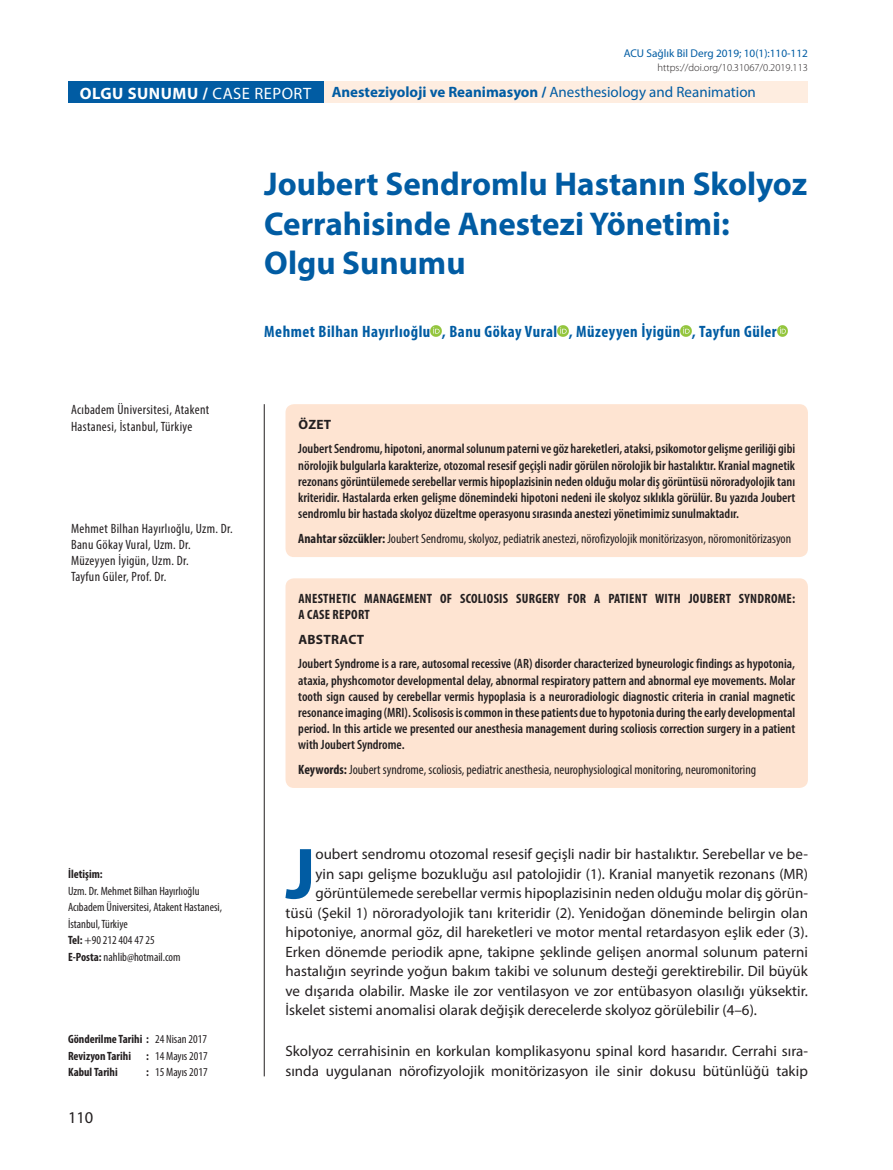
<style>
.page{position:relative;width:893px;height:1170px;background:#fff}
.page>*{position:absolute;margin:0;border:0;box-sizing:border-box;transform-origin:0 0}
.t1{font:700 72.9px "Myriad Pro";color:#015ca3}
.t2{font:700 33px/39.6px "Myriad Pro";color:#015ca3}
.t3{font:700 condensed 16.5px "Myriad Pro";letter-spacing:.03em;color:#015ca3}
.t4{font:16.5px "Myriad Pro";color:#231f20}
.t5{font:15px/19.5px "Myriad Pro";color:#231f20}
.t6{font:700 15px "Myriad Pro";color:#015ca3}
.t7{font:600 condensed 13.5px/16.2px "Myriad Pro";color:#231f20;text-align:justify}
.t8{font:condensed 13.5px "Myriad Pro";color:#231f20}
.t9{font:condensed 13.5px/16.2px "Myriad Pro";letter-spacing:.025em;color:#231f20}
.t10{font:700 condensed 13.5px/16.2px "Myriad Pro";letter-spacing:.02em;color:#231f20}
.t11{font:700 13.5px "Myriad Pro";letter-spacing:.02em;color:#231f20}
.t12{font:condensed 12px/16.5px "Myriad Pro";color:#231f20}
.t13{font:700 condensed 12px/16.5px "Myriad Pro";color:#231f20}
.t14{font:11.25px "Myriad Pro";color:#015ca3}
.t15{font:300 10.5px "Myriad Pro";color:#231f20}
.s1{font-size:16.5px;color:#fff}
.s2{font-weight:400;font-size:16.5px;color:#fff}
.s3{font-weight:400}
.s4{font-weight:700}
</style>
<div class="page">
<div style="left:68px;top:82px;width:740px;height:21px;background:#feede0"></div>
<div style="left:68px;top:82px;width:255px;height:21px;background:#015ca3"></div>
<hr style="left:264px;top:404px;width:1px;height:672px;background:#231f20">
<svg style="left:431px;top:326px;width:10px;height:10px"></svg>
<svg style="left:558px;top:326px;width:10px;height:10px"></svg>
<svg style="left:681px;top:326px;width:10px;height:10px"></svg>
<svg style="left:777px;top:326px;width:11px;height:10px"></svg>
<div style="left:285px;top:404px;width:523px;height:153px;background:#fee4d2;border-radius:9px"></div>
<div style="left:285px;top:578px;width:523px;height:209px;background:#fee4d2;border-radius:9px"></div>
<p class="t14" style="left:624px;top:46px;width:186px">ACU Sağlık Bil Derg 2019; 10(1):110-112</p>
<p class="t15" style="left:658px;top:62px;width:152px">https://doi.org/10.31067/0.2019.113</p>
<p class="t6" style="left:80px;top:82px;width:677px"><span class="s1">OLGU SUNUMU /</span> <span class="s2">CASE REPORT</span> Anesteziyoloji ve Reanimasyon / <span class="s3">Anesthesiology and Reanimation</span></p>
<h2 class="t2" style="left:264px;top:163px;width:544px">Joubert Sendromlu Hastanın Skolyoz<br>Cerrahisinde Anestezi Yönetimi:<br>Olgu Sunumu</h2>
<p class="t9" style="left:71px;top:401px;width:140px">Acıbadem Üniversitesi, Atakent<br>Hastanesi, İstanbul, Türkiye</p>
<p class="t9" style="left:71px;top:520px;width:163px">Mehmet Bilhan Hayırlıoğlu, Uzm. Dr.<br>Banu Gökay Vural, Uzm. Dr.<br>Müzeyyen İyigün, Uzm. Dr.<br>Tayfun Güler, Prof. Dr.</p>
<p class="t13" style="left:68px;top:865px;width:36px">İletişim:</p>
<p class="t12" style="left:68px;top:882px;width:156px">Uzm. Dr. Mehmet Bilhan Hayırlıoğlu<br>Acıbadem Üniversitesi, Atakent Hastanesi,<br>İstanbul, Türkiye<br><span class="s4">Tel:</span> +90 212 404 47 25<br><span class="s4">E-Posta:</span> nahlib@hotmail.com</p>
<p class="t13" style="left:68px;top:1030px;width:140px">Gönderilme Tarihi : <span class="s3">24 Nisan 2017<br></span>Revizyon Tarihi</p>
<p class="t12" style="left:146px;top:1047px;width:63px"><span class="s4">:</span> 14 Mayıs 2017</p>
<p class="t13" style="left:68px;top:1063px;width:51px">Kabul Tarihi</p>
<p class="t12" style="left:146px;top:1063px;width:63px"><span class="s4">:</span> 15 Mayıs 2017</p>
<p class="t4" style="left:68px;top:1106px;width:27px">110</p>
<p class="t3" style="left:264px;top:321px;width:514px">Mehmet Bilhan Hayırlıoğlu , Banu Gökay Vural , Müzeyyen İyigün , Tayfun Güler</p>
<p class="t11" style="left:298px;top:415px;width:34px">ÖZET</p>
<p class="t7" style="left:298px;top:441px;width:498px">Joubert Sendromu, hipotoni, anormal solunum paterni ve göz hareketleri, ataksi, psikomotor gelişme geriliği gibi nörolojik bulgularla karakterize, otozomal resesif geçişli nadir görülen nörolojik bir hastalıktır. Kranial magnetik rezonans görüntülemede serebellar vermis hipoplazisinin neden olduğu molar diş görüntüsü nöroradyolojik tanı kriteridir. Hastalarda erken gelişme dönemindeki hipotoni nedeni ile skolyoz sıklıkla görülür. Bu yazıda Joubert sendromlu bir hastada skolyoz düzeltme operasyonu sırasında anestezi yönetimimiz sunulmaktadır.</p>
<p class="t8" style="left:298px;top:530px;width:494px"><span class="s4">Anahtar sözcükler:</span> Joubert Sendromu, skolyoz, pediatrik anestezi, nörofizyolojik monitörizasyon, nöromonitörizasyon</p>
<p class="t10" style="left:298px;top:589px;width:498px">ANESTHETIC MANAGEMENT OF SCOLIOSIS SURGERY FOR A PATIENT WITH JOUBERT SYNDROME:<br>A CASE REPORT</p>
<p class="t11" style="left:298px;top:630px;width:67px">ABSTRACT</p>
<p class="t7" style="left:298px;top:656px;width:498px">Joubert Syndrome is a rare, autosomal recessive (AR) disorder characterized byneurologic findings as hypotonia, ataxia, physhcomotor developmental delay, abnormal respiratory pattern and abnormal eye movements. Molar tooth sign caused by cerebellar vermis hypoplasia is a neuroradiologic diagnostic criteria in cranial magnetic resonance imaging (MRI). Scolisosis is common in these patients due to hypotonia during the early developmental period. In this article we presented our anesthesia management during scoliosis correction surgery in a patient with Joubert Syndrome.</p>
<p class="t8" style="left:298px;top:761px;width:460px"><span class="s4">Keywords:</span> Joubert syndrome, scoliosis, pediatric anesthesia, neurophysiological monitoring, neuromonitoring</p>
<h1 class="t1" style="left:285px;top:826px;width:31px">J</h1>
<p class="t5" style="left:315px;top:844px;width:494px">oubert sendromu otozomal resesif geçişli nadir bir hastalıktır. Serebellar ve be-</p>
<p class="t5" style="left:315px;top:863px;width:494px">yin sapı gelişme bozukluğu asıl patolojidir (1). Kranial manyetik rezonans (MR)</p>
<p class="t5" style="left:315px;top:883px;width:494px">görüntülemede serebellar vermis hipoplazisinin neden olduğu molar diş görün-</p>
<p class="t5" style="left:285px;top:902px;width:524px">tüsü (Şekil 1) nöroradyolojik tanı kriteridir (2). Yenidoğan döneminde belirgin olan</p>
<p class="t5" style="left:285px;top:922px;width:524px">hipotoniye, anormal göz, dil hareketleri ve motor mental retardasyon eşlik eder (3).</p>
<p class="t5" style="left:285px;top:941px;width:524px">Erken dönemde periodik apne, takipne şeklinde gelişen anormal solunum paterni</p>
<p class="t5" style="left:285px;top:961px;width:524px">hastalığın seyrinde yoğun bakım takibi ve solunum desteği gerektirebilir. Dil büyük</p>
<p class="t5" style="left:285px;top:980px;width:524px">ve dışarıda olabilir. Maske ile zor ventilasyon ve zor entübasyon olasılığı yüksektir.</p>
<p class="t5" style="left:285px;top:1000px;width:473px">İskelet sistemi anomalisi olarak değişik derecelerde skolyoz görülebilir (4–6).</p>
<p class="t5" style="left:285px;top:1041px;width:524px">Skolyoz cerrahisinin en korkulan komplikasyonu spinal kord hasarıdır. Cerrahi sıra&shy;sında uygulanan nörofizyolojik monitörizasyon ile sinir dokusu bütünlüğü takip</p>
</div>
